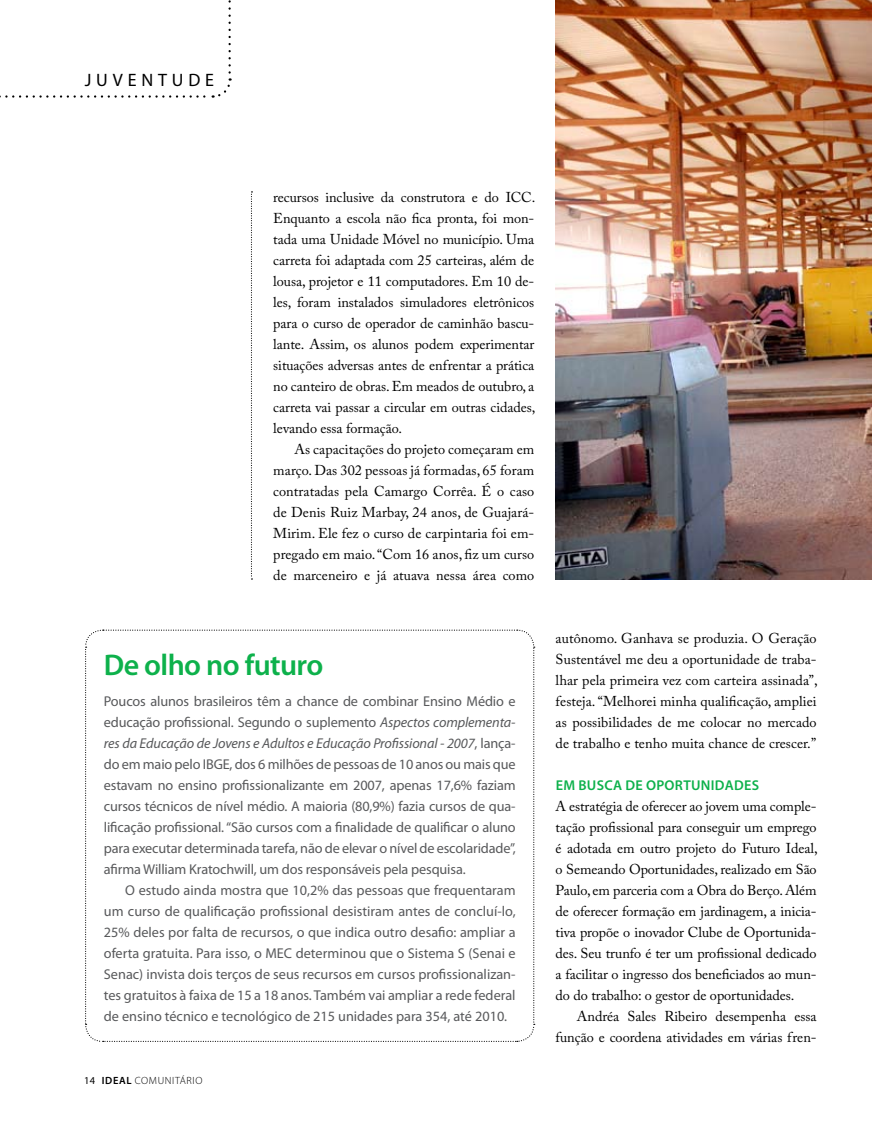
<style>
.page{position:relative;width:872px;height:1127px;background:#fff}
.page>*{position:absolute;margin:0;border:0;box-sizing:border-box;transform-origin:0 0}
.t1{font:600 30px "Myriad Pro";color:#0db14b}
.t2{font:18px "Myriad Pro";letter-spacing:.27em;color:#000}
.t3{font:14.25px/21px "Adobe Caslon Pro";color:#000;text-align:justify}
.t4{font:14.25px/21px "Myriad Pro";letter-spacing:-.01em;color:#58595b;text-align:justify}
.t5{font:600 14.25px "Myriad Pro";letter-spacing:.02em;color:#0db14b}
.t6{font:300 10.5px "Myriad Pro";letter-spacing:.06em;color:#000}
.s1{font-style:italic}
.s2{font-weight:400}
.s3{font-weight:600}
</style>
<div class="page">
<svg style="left:85px;top:629px;width:450px;height:413px"></svg>
<svg style="left:251px;top:191px;width:1px;height:388px"></svg>
<img style="left:555px;top:0;width:317px;height:579px">
<svg style="left:0;top:0;width:232px;height:98px"></svg>
<p class="t2" style="left:85px;top:70px;width:131px">juventude</p>
<p class="t3" style="left:273px;top:186px;width:264px">recursos inclusive da construtora e do ICC.<br>Enquanto a escola não fica pronta, foi mon&shy;tada uma Unidade Móvel no município. Uma carreta foi adaptada com 25 carteiras, além de lousa, projetor e 11 computadores. Em 10 de&shy;les, foram instalados simuladores eletrônicos para o curso de operador de caminhão bascu&shy;lante. Assim, os alunos podem experimentar situações adversas antes de enfrentar a prática no canteiro de obras. Em meados de outubro, a carreta vai passar a circular em outras cidades, levando essa formação.</p>
<p class="t3" style="left:273px;top:438px;width:263px;text-indent:21px">As capacitações do projeto começaram em março. Das 302 pessoas já formadas, 65 foram contratadas pela Camargo Corrêa. É o caso de Denis Ruiz Marbay, 24 anos, de Guajará-Mirim. Ele fez o curso de carpintaria foi em&shy;pregado em maio. “Com 16 anos, fiz um curso de marceneiro e já atuava nessa área como</p>
<h1 class="t1" style="left:104px;top:649px;width:221px">DE OLHO NO FUTURO</h1>
<p class="t4" style="left:104px;top:690px;width:413px">Poucos alunos brasileiros têm a chance de combinar Ensino Médio e educação profissional. Segundo o suplemento <span class="s1">Aspectos complementa&shy;res da Educação de Jovens e Adultos e Educação Profissional - 2007</span>, lança&shy;do em maio pelo IBGE, dos 6 milhões de pessoas de 10 anos ou mais que estavam no ensino profissionalizante em 2007, apenas 17,6% faziam cursos técnicos de nível médio. A maioria (80,9%) fazia cursos de qua&shy;lificação profissional. “São cursos com a finalidade de qualificar o aluno para executar determinada tarefa, não de elevar o nível de escolaridade”, afirma William Kratochwill, um dos responsáveis pela pesquisa.</p>
<p class="t4" style="left:104px;top:879px;width:413px;text-indent:21px">O estudo ainda mostra que 10,2% das pessoas que frequentaram um curso de qualificação profissional desistiram antes de concluí-lo, 25% deles por falta de recursos, o que indica outro desafio: ampliar a oferta gratuita. Para isso, o MEC determinou que o Sistema S (Senai e Senac) invista dois terços de seus recursos em cursos profissionalizan&shy;tes gratuitos à faixa de 15 a 18 anos. Também vai ampliar a rede federal de ensino técnico e tecnológico de 215 unidades para 354, até 2010.</p>
<p class="t6" style="left:84px;top:1074px;width:120px"><span class="s2">14</span> <span class="s3">IDEAL</span> COMUNITÁRIO</p>
<p class="t3" style="left:555px;top:627px;width:263px">autônomo. Ganhava se produzia. O Geração Sustentável me deu a oportunidade de traba&shy;lhar pela primeira vez com carteira assinada”, festeja. “Melhorei minha qualificação, ampliei as possibilidades de me colocar no mercado de trabalho e tenho muita chance de crescer.”</p>
<p class="t5" style="left:556px;top:777px;width:205px">EM BUSCA DE OPORTUNIDADES</p>
<p class="t3" style="left:555px;top:795px;width:263px">A estratégia de oferecer ao jovem uma comple&shy;tação profissional para conseguir um emprego é adotada em outro projeto do Futuro Ideal, o Semeando Oportunidades, realizado em São Paulo, em parceria com a Obra do Berço. Além de oferecer formação em jardinagem, a inicia&shy;tiva propõe o inovador Clube de Oportunida&shy;des. Seu trunfo é ter um profissional dedicado a facilitar o ingresso dos beneficiados ao mun&shy;do do trabalho: o gestor de oportunidades.</p>
<p class="t3" style="left:555px;top:1005px;width:262px;text-align:right">Andréa Sales Ribeiro desempenha essa função e coordena atividades em várias fren-</p>
</div>
